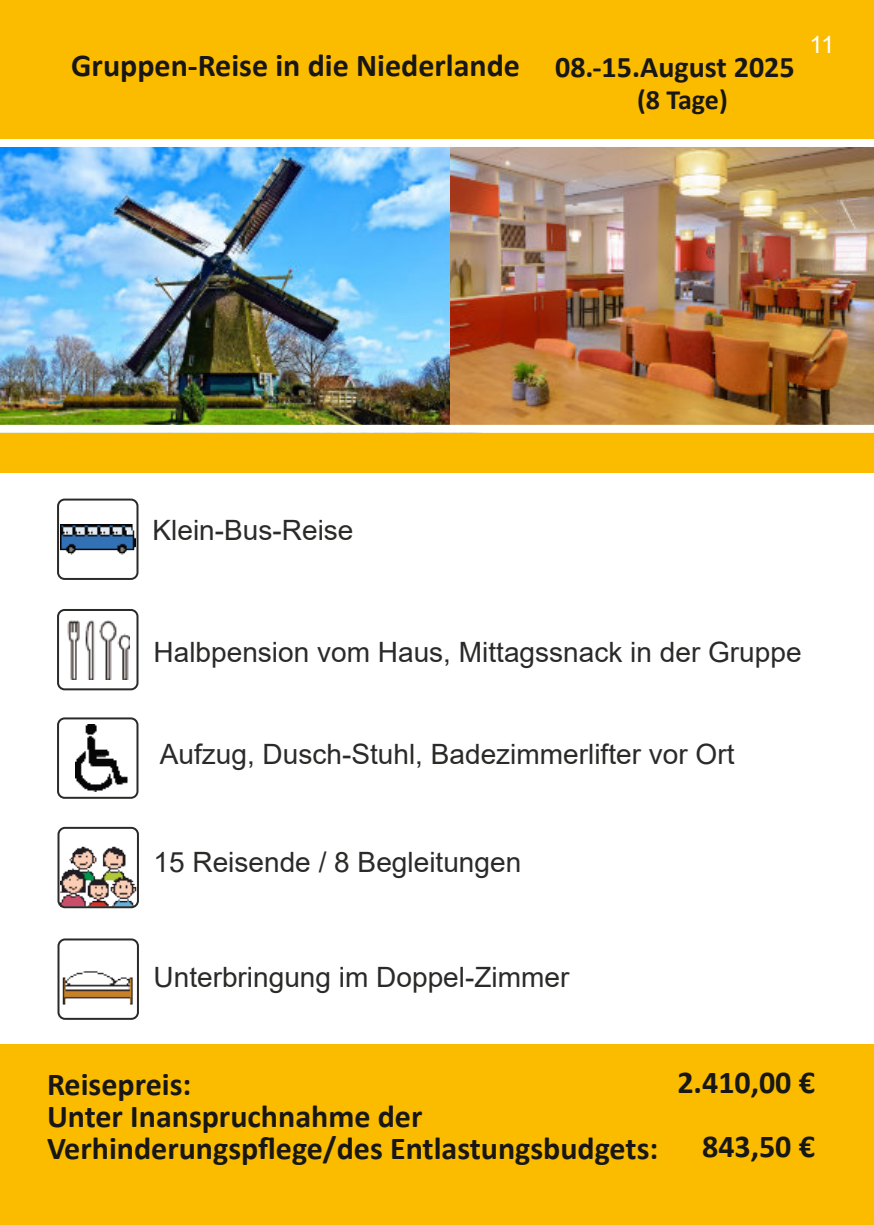
<style>
.page{position:relative;width:874px;height:1225px;background:#fff}
.page>*{position:absolute;margin:0;border:0;box-sizing:border-box;transform-origin:0 0}
.t1{font:700 32px/32px "Calibri";color:#181715}
.t2{font:700 32px/64px "Calibri";color:#171715;text-align:right}
.t3{font:700 30px "Calibri";color:#181715}
.t4{font:28px "Arial";color:#2a2a29}
.t5{font:700 28px "Calibri";color:#181715}
.t6{font:24px "Arial";color:#fff}
</style>
<div class="page">
<div style="left:0;top:0;width:873px;height:1225px;background:#fbbc00"></div>
<div style="left:0;top:473px;width:873px;height:571px;background:#fff"></div>
<img style="left:61px;top:846px;width:75px;height:63px">
<div style="left:57px;top:827px;width:82px;height:81px;border:2px solid #2a2a29;border-radius:7px"></div>
<img style="left:62px;top:971px;width:71px;height:34px">
<div style="left:57px;top:938px;width:82px;height:82px;border:2px solid #2a2a29;border-radius:7px"></div>
<div style="left:57px;top:499px;width:81px;height:81px;border:2px solid #2a2a29;border-radius:7px"></div>
<img style="left:60px;top:524px;width:75px;height:31px">
<img style="left:75px;top:724px;width:53px;height:68px">
<div style="left:57px;top:717px;width:81px;height:82px;border:2px solid #2a2a29;border-radius:7px"></div>
<img style="left:0;top:147px;width:450px;height:278px">
<img style="left:450px;top:147px;width:423px;height:278px">
<div style="left:0;top:425px;width:873px;height:8px;background:#fff"></div>
<div style="left:0;top:139px;width:873px;height:8px;background:#fff"></div>
<svg style="left:67px;top:621px;width:62px;height:58px"></svg>
<div style="left:57px;top:609px;width:81px;height:81px;border:2px solid #2a2a29;border-radius:7px"></div>
<p class="t1" style="left:71px;top:52px;width:450px">Gruppen-Reise in die Niederlande</p>
<p class="t3" style="left:555px;top:54px;width:241px">08.-15.August 2025</p>
<p class="t5" style="left:636px;top:88px;width:92px">(8 Tage)</p>
<p class="t6" style="left:809px;top:35px;width:26px">11</p>
<p class="t4" style="left:152px;top:519px;width:202px">Klein-Bus-Reise</p>
<p class="t4" style="left:153px;top:642px;width:649px">Halbpension vom Haus, Mittagssnack in der Gruppe</p>
<p class="t4" style="left:160px;top:744px;width:576px">Aufzug, Dusch-Stuhl, Badezimmerlifter vor Ort</p>
<p class="t4" style="left:153px;top:852px;width:369px">15 Reisende / 8 Begleitungen</p>
<p class="t4" style="left:153px;top:967px;width:417px">Unterbringung im Doppel-Zimmer</p>
<p class="t1" style="left:47px;top:1071px;width:612px">Reisepreis:<br>Unter Inanspruchnahme der<br>Verhinderungspflege/des Entlastungsbudgets:</p>
<p class="t2" style="left:677px;top:1053px;width:139px">2.410,00 €<br>843,50 €</p>
</div>
